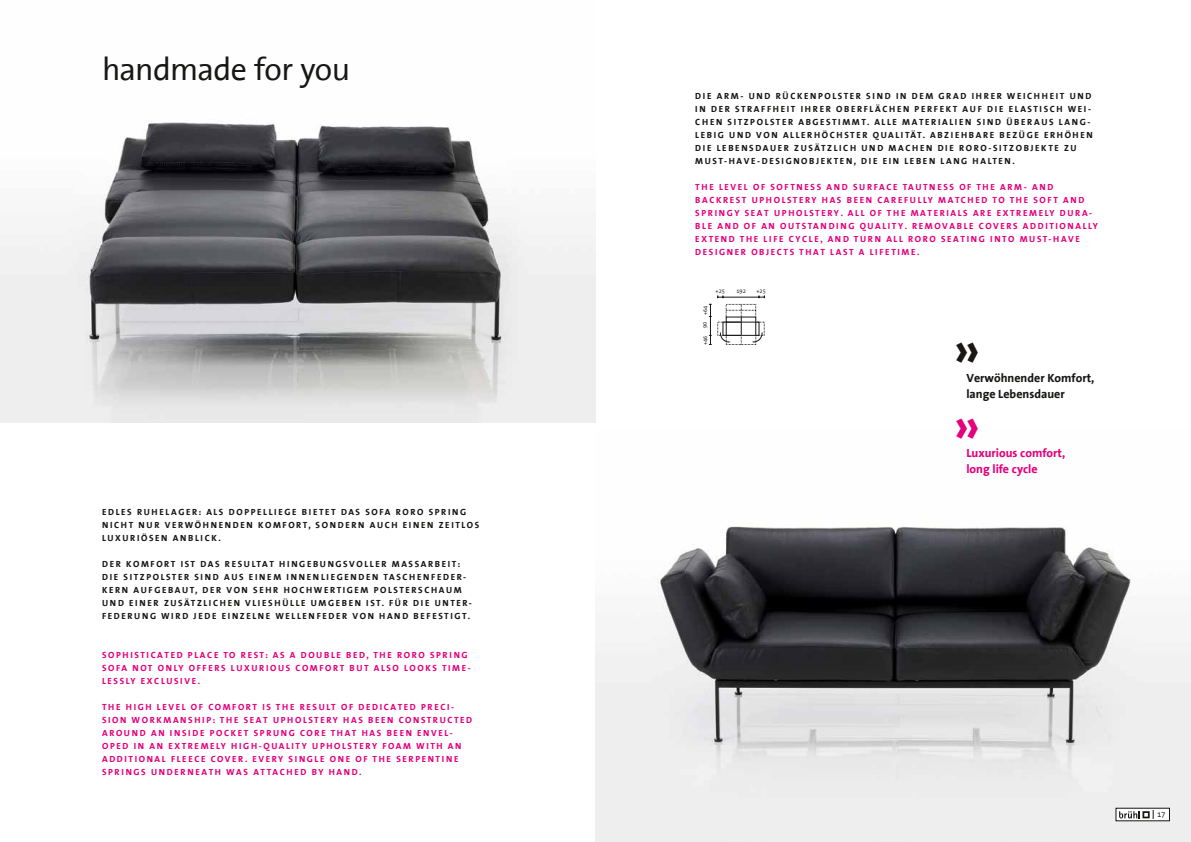
<style>
.page{position:relative;width:1191px;height:842px;background:#fff}
.page>*{position:absolute;margin:0;border:0;box-sizing:border-box;transform-origin:0 0}
.t1{font:700 48px "The Sans Office";color:#181716}
.t2{font:700 48px "The Sans Office";color:#e5007c}
.t3{font:32px "The Sans Office";letter-spacing:-.02em;color:#181716}
.t4{font:700 12px/16px "The Sans Office";color:#181716}
.t5{font:700 12px/16px "The Sans Office";color:#e5007c}
.t6{font:700 9px/13px "The Sans Office";letter-spacing:.18em;color:#181716}
.t7{font:700 9px/13px "The Sans Office";letter-spacing:.18em;color:#e5007c}
.t8{font:7.8px "The Sans Office";color:#181716}
.t9{font:5.7px "The Sans Correspondence";color:#181716}
</style>
<div class="page">
<img style="left:595px;top:526px;width:596px;height:316px">
<hr style="left:717px;top:297px;width:47px;height:1px;background:#181716">
<hr style="left:710px;top:304px;width:1px;height:40px;background:#181716">
<svg style="left:720px;top:304px;width:44px;height:41px"></svg>
<img style="left:0;top:121px;width:595px;height:302px">
<div style="left:1116px;top:808px;width:53px;height:13px;background:#fff"></div>
<svg style="left:1119px;top:810px;width:34px;height:9px"></svg>
<h2 class="t3" style="left:45px;top:53px;width:210px">roro soft spring</h2>
<h2 class="t3" style="left:102px;top:53px;width:249px">handmade for you</h2>
<p class="t6" style="left:102px;top:506px;width:379px">EDLES RUHELAGER: ALS DOPPELLIEGE BIETET DAS SOFA RORO SPRING<br>NICHT NUR VERWÖHNENDEN KOMFORT, SONDERN AUCH EINEN ZEITLOS<br>LUXURIÖSEN ANBLICK.</p>
<p class="t6" style="left:102px;top:558px;width:370px">DER KOMFORT IST DAS RESULTAT HINGEBUNGSVOLLER MASSARBEIT:<br>DIE SITZPOLSTER SIND AUS EINEM INNENLIEGENDEN TASCHENFEDER-KERN AUFGEBAUT, DER VON SEHR HOCHWERTIGEM POLSTERSCHAUM UND EINER ZUSÄTZLICHEN VLIESHÜLLE UMGEBEN IST. FÜR DIE UNTER-FEDERUNG WIRD JEDE EINZELNE WELLENFEDER VON HAND BEFESTIGT.</p>
<p class="t7" style="left:102px;top:649px;width:370px">SOPHISTICATED PLACE TO REST: AS A DOUBLE BED, THE RORO SPRING<br>SOFA NOT ONLY OFFERS LUXURIOUS COMFORT BUT ALSO LOOKS TIME-<br>LESSLY EXCLUSIVE.</p>
<p class="t7" style="left:102px;top:701px;width:372px">THE HIGH LEVEL OF COMFORT IS THE RESULT OF DEDICATED PRECI-SION WORKMANSHIP: THE SEAT UPHOLSTERY HAS BEEN CONSTRUCTED AROUND AN INSIDE POCKET SPRUNG CORE THAT HAS BEEN ENVEL-OPED IN AN EXTREMELY HIGH-QUALITY UPHOLSTERY FOAM WITH AN ADDITIONAL FLEECE COVER. EVERY SINGLE ONE OF THE SERPENTINE SPRINGS UNDERNEATH WAS ATTACHED BY HAND.</p>
<p class="t6" style="left:695px;top:90px;width:399px">DIE ARM- UND RÜCKENPOLSTER SIND IN DEM GRAD IHRER WEICHHEIT UND IN DER STRAFFHEIT IHRER OBERFLÄCHEN PERFEKT AUF DIE ELASTISCH WEI-CHEN SITZPOLSTER ABGESTIMMT. ALLE MATERIALIEN SIND ÜBERAUS LANG-LEBIG UND VON ALLERHÖCHSTER QUALITÄT. ABZIEHBARE BEZÜGE ERHÖHEN DIE LEBENSDAUER ZUSÄTZLICH UND MACHEN DIE RORO-SITZOBJEKTE ZU MUST-HAVE-DESIGNOBJEKTEN, DIE EIN LEBEN LANG HALTEN.</p>
<p class="t7" style="left:695px;top:181px;width:404px">THE LEVEL OF SOFTNESS AND SURFACE TAUTNESS OF THE ARM- AND BACKREST UPHOLSTERY HAS BEEN CAREFULLY MATCHED TO THE SOFT AND SPRINGY SEAT UPHOLSTERY. ALL OF THE MATERIALS ARE EXTREMELY DURA-BLE AND OF AN OUTSTANDING QUALITY. REMOVABLE COVERS ADDITIONALLY EXTEND THE LIFE CYCLE, AND TURN ALL RORO SEATING INTO MUST-HAVE DESIGNER OBJECTS THAT LAST A LIFETIME.</p>
<p class="t9" style="left:715px;top:288px;width:11px">+25</p>
<p class="t9" style="left:736px;top:288px;width:11px">192</p>
<p class="t9" style="left:756px;top:288px;width:11px">+25</p>
<p class="t9" style="left:702px;top:315px;width:11px;rotate:-90deg">+64</p>
<p class="t9" style="left:702px;top:345px;width:11px;rotate:-90deg">+46</p>
<p class="t9" style="left:702px;top:328px;width:8px;rotate:-90deg">90</p>
<h1 class="t1" style="left:954px;top:323px;width:27px">»</h1>
<h3 class="t4" style="left:966px;top:370px;width:129px">Verwöhnender Komfort, lange Lebensdauer</h3>
<h1 class="t2" style="left:954px;top:399px;width:27px">»</h1>
<h3 class="t5" style="left:966px;top:445px;width:100px">Luxurious comfort, long life cycle</h3>
<p class="t8" style="left:1157px;top:810px;width:10px">17</p>
</div>
